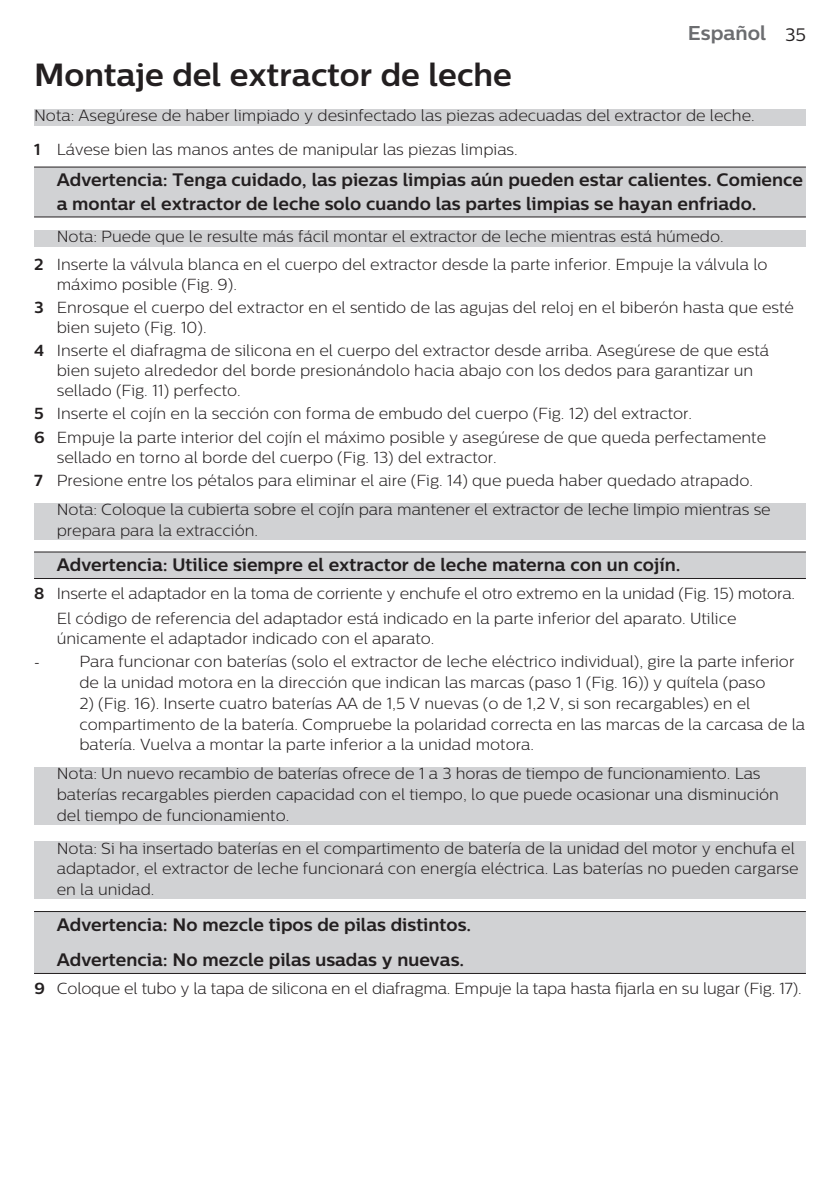
<style>
.page{position:relative;width:840px;height:1191px;background:#fff}
.page>*{position:absolute;margin:0;border:0;box-sizing:border-box;transform-origin:0 0}
.t1{font:700 32px "Centrale Sans";color:#231f20}
.t2{font:700 20px "Centrale Sans";color:#6c6d70}
.t3{font:700 18px/23.4px "Centrale Sans";color:#231f20}
.t4{font:18px "Centrale Sans";color:#231f20}
.t5{font:300 16px/20.8px "Centrale Sans";color:#231f20}
.t6{font:16px "Minion Pro";color:#231f20}
.s1{font-weight:700}
</style>
<div class="page">
<div style="left:34px;top:109px;width:771px;height:16px;background:#d1d2d4"></div>
<div style="left:34px;top:167px;width:771px;height:50px;background:#d1d2d4"></div>
<hr style="left:34px;top:216px;width:771px;height:1px;background:#231f20">
<hr style="left:34px;top:166px;width:771px;height:1px;background:#231f20">
<div style="left:34px;top:230px;width:771px;height:16px;background:#d1d2d4"></div>
<div style="left:34px;top:503px;width:771px;height:37px;background:#d1d2d4"></div>
<div style="left:34px;top:552px;width:771px;height:26px;background:#d1d2d4"></div>
<hr style="left:34px;top:578px;width:771px;height:1px;background:#231f20">
<hr style="left:34px;top:551px;width:771px;height:1px;background:#231f20">
<div style="left:34px;top:767px;width:771px;height:58px;background:#d1d2d4"></div>
<div style="left:34px;top:841px;width:771px;height:58px;background:#d1d2d4"></div>
<div style="left:34px;top:911px;width:771px;height:62px;background:#d1d2d4"></div>
<hr style="left:34px;top:973px;width:771px;height:1px;background:#231f20">
<hr style="left:34px;top:911px;width:771px;height:1px;background:#231f20">
<p class="t2" style="left:687px;top:21px;width:80px">Español</p>
<p class="t4" style="left:784px;top:24px;width:22px">35</p>
<h1 class="t1" style="left:34px;top:56px;width:479px">Montaje del extractor de leche</h1>
<p class="t5" style="left:34px;top:99px;width:721px;line-height:33.6px">Nota: Asegúrese de haber limpiado y desinfectado las piezas adecuadas del extractor de leche.<br><span class="s1">1</span> Lávese bien las manos antes de manipular las piezas limpias.</p>
<p class="t3" style="left:57px;top:168px;width:747px">Advertencia: Tenga cuidado, las piezas limpias aún pueden estar calientes. Comience a montar el extractor de leche solo cuando las partes limpias se hayan enfriado.</p>
<p class="t5" style="left:34px;top:223px;width:734px;line-height:27.6px;text-indent:23px">Nota: Puede que le resulte más fácil montar el extractor de leche mientras está húmedo.<br><span class="s1">2</span> Inserte la válvula blanca en el cuerpo del extractor desde la parte inferior. Empuje la válvula lo</p>
<p class="t5" style="left:34px;top:272px;width:761px;line-height:23.6px;text-indent:23px">máximo posible (Fig. 9).<br><span class="s1">3</span> Enrosque el cuerpo del extractor en el sentido de las agujas del reloj en el biberón hasta que esté</p>
<p class="t5" style="left:34px;top:315px;width:736px;line-height:23.6px;text-indent:23px">bien sujeto (Fig. 10).<br><span class="s1">4</span> Inserte el diafragma de silicona en el cuerpo del extractor desde arriba. Asegúrese de que está</p>
<p class="t5" style="left:57px;top:360px;width:697px;line-height:19.6px">bien sujeto alrededor del borde presionándolo hacia abajo con los dedos para garantizar un sellado (Fig. 11) perfecto.</p>
<p class="t5" style="left:34px;top:402px;width:733px;line-height:23.6px"><span class="s1">5</span> Inserte el cojín en la sección con forma de embudo del cuerpo (Fig. 12) del extractor.<br><span class="s1">6</span> Empuje la parte interior del cojín el máximo posible y asegúrese de que queda perfectamente</p>
<p class="t5" style="left:34px;top:445px;width:720px;line-height:23.6px;text-indent:23px">sellado en torno al borde del cuerpo (Fig. 13) del extractor.<br><span class="s1">7</span> Presione entre los pétalos para eliminar el aire (Fig. 14) que pueda haber quedado atrapado.</p>
<p class="t5" style="left:57px;top:499px;width:715px">Nota: Coloque la cubierta sobre el cojín para mantener el extractor de leche limpio mientras se prepara para la extracción.</p>
<p class="t3" style="left:57px;top:553px;width:625px">Advertencia: Utilice siempre el extractor de leche materna con un cojín.</p>
<p class="t5" style="left:57px;top:580px;width:739px;line-height:24.8px;text-indent:-23px"><span class="s1">8</span> Inserte el adaptador en la toma de corriente y enchufe el otro extremo en la unidad (Fig. 15) motora.<br>El código de referencia del adaptador está indicado en la parte inferior del aparato. Utilice</p>
<p class="t5" style="left:57px;top:628px;width:379px">únicamente el adaptador indicado con el aparato.</p>
<p class="t6" style="left:34px;top:651px;width:7px">-</p>
<p class="t5" style="left:79px;top:651px;width:716px">Para funcionar con baterías (solo el extractor de leche eléctrico individual), gire la parte inferior de la unidad motora en la dirección que indican las marcas (paso 1 (Fig. 16)) y quítela (paso</p>
<p class="t5" style="left:79px;top:692px;width:726px">2) (Fig. 16). Inserte cuatro baterías AA de 1,5 V nuevas (o de 1,2 V, si son recargables) en el compartimento de la batería. Compruebe la polaridad correcta en las marcas de la carcasa de la batería. Vuelva a montar la parte inferior a la unidad motora.</p>
<p class="t5" style="left:57px;top:763px;width:723px">Nota: Un nuevo recambio de baterías ofrece de 1 a 3 horas de tiempo de funcionamiento. Las baterías recargables pierden capacidad con el tiempo, lo que puede ocasionar una disminución del tiempo de funcionamiento.</p>
<p class="t5" style="left:57px;top:837px;width:742px">Nota: Si ha insertado baterías en el compartimento de batería de la unidad del motor y enchufa el adaptador, el extractor de leche funcionará con energía eléctrica. Las baterías no pueden cargarse en la unidad.</p>
<p class="t3" style="left:57px;top:906px;width:416px;line-height:35.4px">Advertencia: No mezcle tipos de pilas distintos.<br>Advertencia: No mezcle pilas usadas y nuevas.</p>
<p class="t5" style="left:34px;top:977px;width:768px"><span class="s1">9</span> Coloque el tubo y la tapa de silicona en el diafragma. Empuje la tapa hasta fijarla en su lugar (Fig. 17).</p>
</div>
